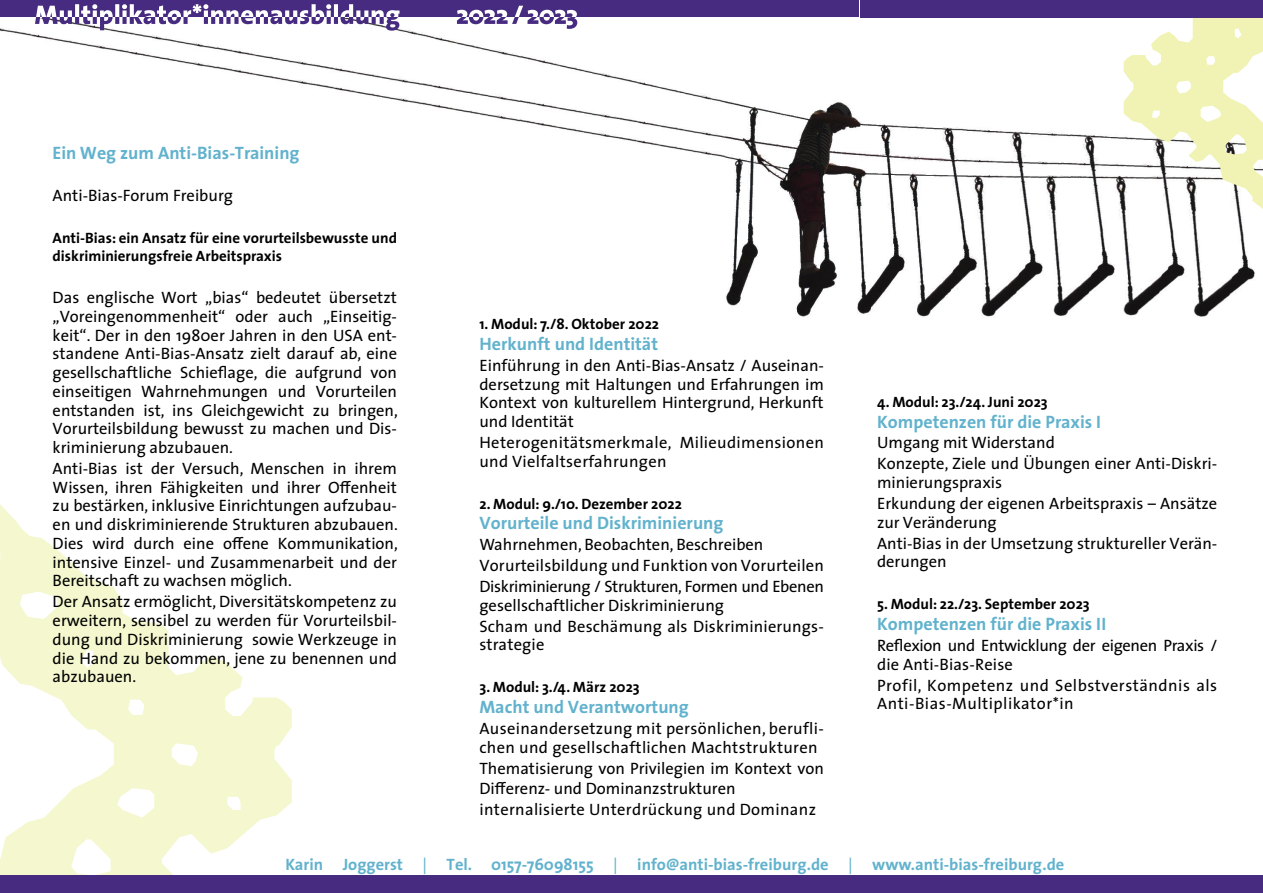
<style>
.page{position:relative;width:1263px;height:893px;background:#fff}
.page>*{position:absolute;margin:0;border:0;box-sizing:border-box;transform-origin:0 0}
.t1{font:700 18px "The Sans";color:#62b2cd}
.t2{font:16.5px/18.8px "The Sans";color:#000}
.t3{font:16.5px/18.8px "The Sans";letter-spacing:.02em;color:#000}
.t4{font:700 16.5px "The Sans";color:#62b2cd}
.t5{font:16.5px/18.8px "The Sans";letter-spacing:.03em;color:#000}
.t6{font:16.5px/18.8px "The Sans";letter-spacing:-.02em;color:#000}
.t7{font:700 15px/18.8px "The Sans";color:#000}
.s1{font-weight:400}
</style>
<div class="page">
<svg style="left:0;top:504px;width:292px;height:372px"></svg>
<img style="left:2px;top:17px;width:1253px;height:300px">
<svg style="left:1124px;top:17px;width:139px;height:192px"></svg>
<div style="left:0;top:876px;width:1263px;height:17px;background:#462b80"></div>
<div style="left:0;top:0;width:1263px;height:17px;background:#462b80"></div>
<svg style="left:0;top:4px;width:859px;height:27px"></svg>
<p class="t1" style="left:53px;top:138px;width:248px">Ein Weg zum Anti-Bias-Training</p>
<p class="t2" style="left:53px;top:185px;width:182px">Anti-Bias-Forum Freiburg</p>
<p class="t7" style="left:53px;top:228px;width:346px">Anti-Bias: ein Ansatz für eine vorurteilsbewusste und diskriminierungsfreie Arbeitspraxis</p>
<p class="t2" style="left:53px;top:288px;width:347px;text-align:justify">Das englische Wort „bias“ bedeutet übersetzt „Voreingenommenheit“ oder auch „Einseitig&shy;keit“. Der in den 1980er Jahren in den USA ent&shy;standene Anti-Bias-Ansatz zielt darauf ab, eine gesellschaftliche Schieflage, die aufgrund von einseitigen Wahrnehmungen und Vorurteilen entstanden ist, ins Gleichgewicht zu bringen, Vorurteilsbildung bewusst zu machen und Dis&shy;kriminierung abzubauen.</p>
<p class="t2" style="left:53px;top:459px;width:347px;text-align:justify">Anti-Bias ist der Versuch, Menschen in ihrem Wissen, ihren Fähigkeiten und ihrer Offenheit zu bestärken, inklusive Einrichtungen aufzubau&shy;en und diskriminierende Strukturen abzubauen.<br>Dies wird durch eine offene Kommunikation, intensive Einzel- und Zusammenarbeit und der Bereitschaft zu wachsen möglich.</p>
<p class="t2" style="left:53px;top:592px;width:346px;text-align:justify">Der Ansatz ermöglicht, Diversitätskompetenz zu erweitern, sensibel zu werden für Vorurteilsbil&shy;dung und Diskriminierung sowie Werkzeuge in die Hand zu bekommen, jene zu benennen und abzubauen.</p>
<p class="t7" style="left:479px;top:314px;width:181px">1. Modul: 7./8. Oktober 2022</p>
<p class="t1" style="left:479px;top:329px;width:180px">Herkunft und Identität</p>
<p class="t2" style="left:479px;top:355px;width:346px;text-align:justify">Einführung in den Anti-Bias-Ansatz / Auseinan&shy;dersetzung mit Haltungen und Erfahrungen im Kontext von kulturellem Hintergrund, Herkunft und Identität</p>
<p class="t3" style="left:479px;top:432px;width:346px">Heterogenitätsmerkmale, Milieudimensionen und Vielfaltserfahrungen</p>
<p class="t7" style="left:479px;top:494px;width:204px">2. Modul: 9./10. Dezember 2022</p>
<p class="t1" style="left:479px;top:508px;width:246px">Vorurteile und Diskriminierung</p>
<p class="t2" style="left:479px;top:534px;width:346px;line-height:20.9px">Wahrnehmen, Beobachten, Beschreiben<br>Vorurteilsbildung und Funktion von Vorurteilen<br>Diskriminierung / Strukturen, Formen und Ebenen</p>
<p class="t2" style="left:479px;top:594px;width:346px;line-height:20.9px">gesellschaftlicher Diskriminierung<br>Scham und Beschämung als Diskriminierungs-</p>
<p class="t2" style="left:479px;top:635px;width:66px">strategie</p>
<p class="t7" style="left:479px;top:677px;width:162px">3. Modul: 3./4. März 2023</p>
<p class="t1" style="left:479px;top:692px;width:211px">Macht und Verantwortung</p>
<p class="t3" style="left:479px;top:718px;width:346px">Auseinandersetzung mit persönlichen, berufli&shy;chen und gesellschaftlichen Machtstrukturen</p>
<p class="t2" style="left:479px;top:757px;width:346px;line-height:20.9px">Thematisierung von Privilegien im Kontext von<br>Differenz- und Dominanzstrukturen internalisierte Unterdrückung und Dominanz</p>
<p class="t4" style="left:285px;top:851px;width:780px">Karin Joggerst <span class="s1">|</span> Tel. 0157-76098155 <span class="s1">|</span> info@anti-bias-freiburg.de <span class="s1">|</span> www.anti-bias-freiburg.de</p>
<p class="t7" style="left:877px;top:392px;width:172px">4. Modul: 23./24. Juni 2023</p>
<p class="t1" style="left:877px;top:406px;width:226px">Kompetenzen für die Praxis I</p>
<p class="t2" style="left:877px;top:432px;width:342px;line-height:20.9px">Umgang mit Widerstand<br>Konzepte, Ziele und Übungen einer Anti-Diskri-</p>
<p class="t2" style="left:877px;top:472px;width:342px;line-height:20.9px">minierungspraxis<br>Erkundung der eigenen Arbeitspraxis – Ansätze</p>
<p class="t2" style="left:877px;top:511px;width:342px;line-height:20.9px">zur Veränderung<br>Anti-Bias in der Umsetzung struktureller Verän-</p>
<p class="t2" style="left:877px;top:552px;width:71px">derungen</p>
<p class="t7" style="left:877px;top:594px;width:214px">5. Modul: 22./23. September 2023</p>
<p class="t1" style="left:877px;top:609px;width:231px">Kompetenzen für die Praxis II</p>
<p class="t6" style="left:877px;top:635px;width:342px">Reflexion und Entwicklung der eigenen Praxis / die Anti-Bias-Reise</p>
<p class="t5" style="left:877px;top:675px;width:342px">Profil, Kompetenz und Selbstverständnis als<br>Anti-Bias-Multiplikator*in</p>
</div>
